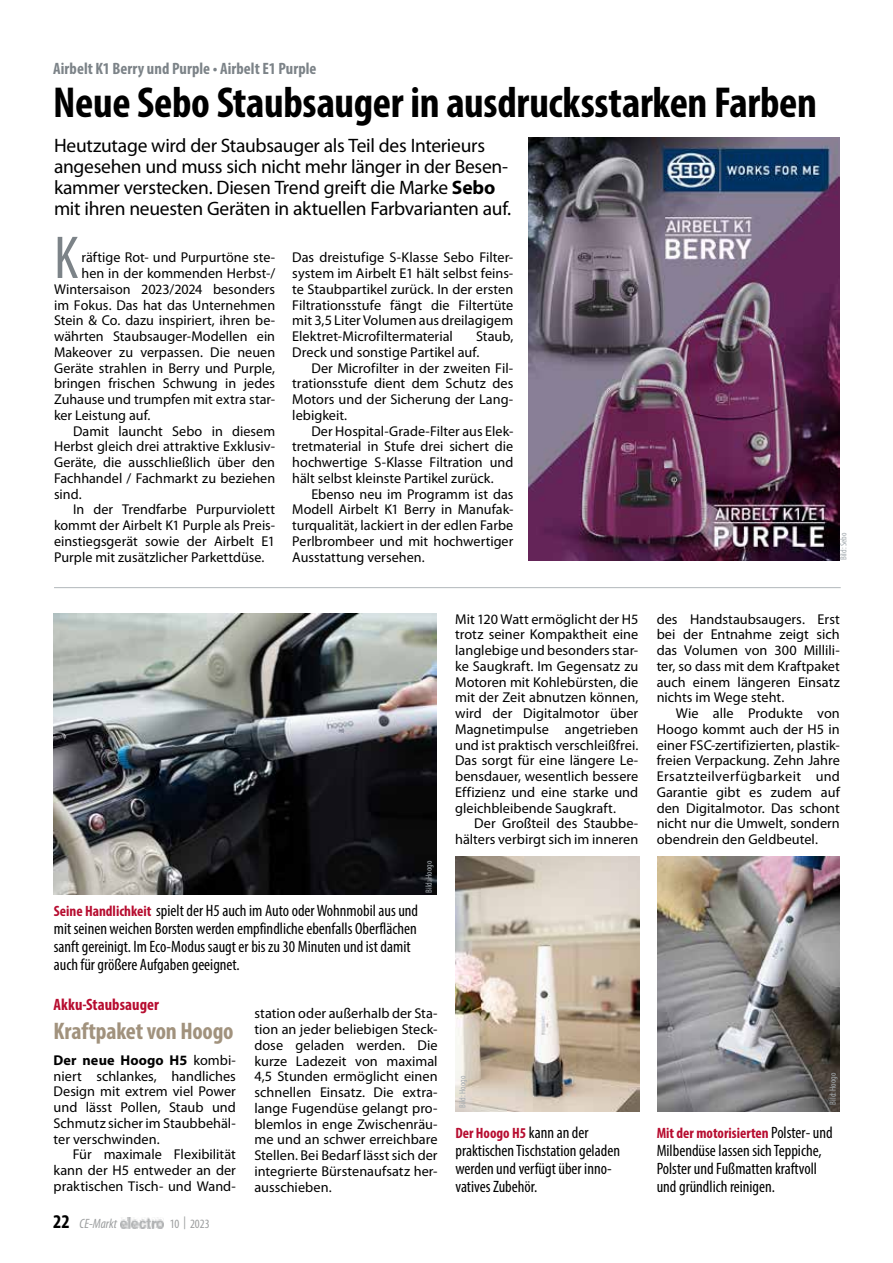
<style>
.page{position:relative;width:893px;height:1263px;background:#fff}
.page>*{position:absolute;margin:0;border:0;box-sizing:border-box;transform-origin:0 0}
.t1{font:condensed 61.05px "Myriad Pro";color:#7c8388}
.t2{font:700 condensed 43.5px "Myriad Pro";letter-spacing:-.005em;color:#000}
.t3{font:700 condensed 24px "Myriad Pro";letter-spacing:-.01em;color:#a1927d}
.t4{font:19.5px/21px "Myriad Pro";letter-spacing:-.015em;color:#000}
.t5{font:condensed 16.5px/18px "Myriad Pro";color:#000}
.t6{font:700 condensed 16.5px "Myriad Pro";letter-spacing:.005em;color:#7c8388}
.t7{font:700 condensed 16.5px "Myriad Pro";letter-spacing:.005em;color:#b70d30}
.t8{font:700 condensed 15px "Myriad Pro";color:#b70d30}
.t9{font:14.25px/15.8px "Myriad Pro";letter-spacing:.005em;color:#000;text-align:justify}
.t10{font:14.25px "Myriad Pro";letter-spacing:.035em;color:#000}
.t11{font:700 14.25px "Myriad Pro";letter-spacing:.01em;color:#000}
.t12{font:italic condensed 13.5px "Myriad Pro";color:#9c9e9f}
.t13{font:condensed 12.75px "Myriad Pro";color:#9c9e9f}
.t14{font:condensed 9px "Myriad Pro";color:#a3aaaf}
.s1{font-weight:700}
.s2{font-weight:700;font-size:15px;color:#b70d30}
.s3{font-weight:400}
.s4{font-weight:700;font-style:normal;font-size:19.5px;color:#000}
.s5{font-weight:400;font-size:16.5px;color:#000}
</style>
<div class="page">
<img style="left:121px;top:1217px;width:43px;height:11px">
<hr style="left:54px;top:587px;width:787px;height:1px;background:#b1b7bb">
<img style="left:529px;top:138px;width:311px;height:422px">
<img style="left:53px;top:613px;width:384px;height:281px">
<img style="left:657px;top:857px;width:182px;height:254px">
<img style="left:455px;top:856px;width:184px;height:255px">
<p class="t6" style="left:53px;top:58px;width:265px">Airbelt K1 Berry und Purple • Airbelt E1 Purple</p>
<p class="t2" style="left:53px;top:75px;width:765px">Neue Sebo Staubsauger in ausdrucksstarken Farben</p>
<p class="t4" style="left:54px;top:136px;width:459px">Heutzutage wird der Staubsauger als Teil des Interieurs angesehen und muss sich nicht mehr länger in der Besen&shy;kammer verstecken. Diesen Trend greift die Marke <span class="s1">Sebo </span>mit ihren neuesten Geräten in aktuellen Farbvarianten auf.</p>
<p class="t1" style="left:54px;top:221px;width:26px">K</p>
<p class="t9" style="left:81px;top:250px;width:195px">räftige Rot- und Purpurtöne ste-</p>
<p class="t9" style="left:81px;top:266px;width:195px">hen in der kommenden Herbst-/</p>
<p class="t9" style="left:54px;top:281px;width:223px">Wintersaison 2023/2024 besonders</p>
<p class="t9" style="left:54px;top:297px;width:223px">im Fokus. Das hat das Unternehmen</p>
<p class="t9" style="left:54px;top:313px;width:223px">Stein &amp; Co. dazu inspiriert, ihren be-</p>
<p class="t9" style="left:54px;top:329px;width:223px">währten Staubsauger-Modellen ein</p>
<p class="t9" style="left:54px;top:344px;width:223px">Makeover zu verpassen. Die neuen</p>
<p class="t9" style="left:54px;top:360px;width:223px">Geräte strahlen in Berry und Purple,</p>
<p class="t9" style="left:54px;top:376px;width:223px">bringen frischen Schwung in jedes</p>
<p class="t9" style="left:54px;top:392px;width:223px">Zuhause und trumpfen mit extra star-</p>
<p class="t9" style="left:54px;top:407px;width:98px">ker Leistung auf.</p>
<p class="t9" style="left:73px;top:423px;width:203px">Damit launcht Sebo in diesem</p>
<p class="t9" style="left:54px;top:439px;width:223px">Herbst gleich drei attraktive Exklusiv-</p>
<p class="t9" style="left:54px;top:455px;width:223px">Geräte, die ausschließlich über den</p>
<p class="t9" style="left:54px;top:470px;width:223px">Fachhandel / Fachmarkt zu beziehen</p>
<p class="t9" style="left:54px;top:486px;width:29px">sind.</p>
<p class="t9" style="left:73px;top:502px;width:203px">In der Trendfarbe Purpurviolett</p>
<p class="t9" style="left:54px;top:518px;width:223px">kommt der Airbelt K1 Purple als Preis-</p>
<p class="t9" style="left:54px;top:533px;width:223px">einstiegsgerät sowie der Airbelt E1</p>
<p class="t9" style="left:54px;top:549px;width:212px">Purple mit zusätzlicher Parkettdüse.</p>
<p class="t9" style="left:292px;top:250px;width:223px">Das dreistufige S-Klasse Sebo Filter&shy;system im Airbelt E1 hält selbst feins&shy;te Staubpartikel zurück. In der ersten Filtrationsstufe fängt die Filtertüte mit 3,5 Liter Volumen aus dreilagigem Elektret-Microfiltermaterial</p>
<p class="t9" style="left:476px;top:329px;width:39px">Staub,</p>
<p class="t9" style="left:292px;top:344px;width:189px">Dreck und sonstige Partikel auf.</p>
<p class="t9" style="left:311px;top:360px;width:203px">Der Microfilter in der zweiten Fil-</p>
<p class="t9" style="left:292px;top:376px;width:223px">trationsstufe dient dem Schutz des</p>
<p class="t9" style="left:292px;top:392px;width:223px">Motors und der Sicherung der Lang-</p>
<p class="t9" style="left:292px;top:407px;width:56px">lebigkeit.</p>
<p class="t9" style="left:311px;top:423px;width:203px">Der Hospital-Grade-Filter aus Elek-</p>
<p class="t9" style="left:292px;top:439px;width:223px">tretmaterial in Stufe drei sichert die</p>
<p class="t9" style="left:292px;top:455px;width:223px">hochwertige S-Klasse Filtration und</p>
<p class="t9" style="left:292px;top:470px;width:203px">hält selbst kleinste Partikel zurück.</p>
<p class="t9" style="left:311px;top:486px;width:203px">Ebenso neu im Programm ist das</p>
<p class="t9" style="left:292px;top:502px;width:223px">Modell Airbelt K1 Berry in Manufak-</p>
<p class="t9" style="left:292px;top:518px;width:223px">turqualität, lackiert in der edlen Farbe</p>
<p class="t9" style="left:292px;top:533px;width:223px">Perlbrombeer und mit hochwertiger</p>
<p class="t9" style="left:292px;top:549px;width:134px">Ausstattung versehen.</p>
<p class="t14" style="left:838px;top:560px;width:29px;rotate:-90deg">Bild: Sebo</p>
<p class="t5" style="left:54px;top:901px;width:366px"><span class="s2">Seine Handlichkeit</span> spielt der H5 auch im Auto oder Wohnmobil aus und mit seinen weichen Borsten werden empfindliche ebenfalls Oberflächen sanft gereinigt. Im Eco-Modus saugt er bis zu 30 Minuten und ist damit auch für größere Aufgaben geeignet.</p>
<p class="t14" style="left:424px;top:893px;width:33px;rotate:-90deg">Bild: Hoogo</p>
<p class="t7" style="left:54px;top:994px;width:107px">Akku-Staubsauger</p>
<p class="t3" style="left:54px;top:1015px;width:182px">Kraftpaket von Hoogo</p>
<p class="t11" style="left:54px;top:1051px;width:184px">Der neue Hoogo H5 <span class="s3">kombi-</span></p>
<p class="t9" style="left:54px;top:1068px;width:184px">niert schlankes, handliches</p>
<p class="t9" style="left:54px;top:1084px;width:184px">Design mit extrem viel Power</p>
<p class="t9" style="left:54px;top:1100px;width:184px">und lässt Pollen, Staub und</p>
<p class="t9" style="left:54px;top:1115px;width:184px">Schmutz sicher im Staubbehäl-</p>
<p class="t9" style="left:54px;top:1131px;width:108px">ter verschwinden.</p>
<p class="t9" style="left:73px;top:1147px;width:165px">Für maximale Flexibilität</p>
<p class="t9" style="left:54px;top:1163px;width:184px">kann der H5 entweder an der</p>
<p class="t9" style="left:54px;top:1178px;width:184px">praktischen Tisch- und Wand-</p>
<p class="t12" style="left:53px;top:1216px;width:65px"><span class="s4">22</span> CE-Markt</p>
<p class="t13" style="left:170px;top:1216px;width:42px">10 | 2023</p>
<p class="t9" style="left:254px;top:1006px;width:185px">station oder außerhalb der Sta&shy;tion an jeder beliebigen Steck&shy;dose geladen werden. Die kurze Ladezeit von maximal 4,5 Stunden ermöglicht einen schnellen Einsatz. Die extra&shy;lange Fugendüse gelangt pro&shy;blemlos in enge Zwischenräu&shy;me und an schwer erreichbare Stellen. Bei Bedarf lässt sich der integrierte Bürstenaufsatz her&shy;ausschieben.</p>
<p class="t9" style="left:455px;top:611px;width:185px">Mit 120 Watt ermöglicht der H5</p>
<p class="t9" style="left:455px;top:627px;width:185px">trotz seiner Kompaktheit eine</p>
<p class="t9" style="left:455px;top:643px;width:185px">langlebige und besonders star-</p>
<p class="t9" style="left:455px;top:658px;width:185px">ke Saugkraft. Im Gegensatz zu</p>
<p class="t9" style="left:455px;top:674px;width:185px">Motoren mit Kohlebürsten, die</p>
<p class="t9" style="left:455px;top:690px;width:185px">mit der Zeit abnutzen können,</p>
<p class="t9" style="left:455px;top:706px;width:185px">wird der Digitalmotor über</p>
<p class="t9" style="left:455px;top:721px;width:185px">Magnetimpulse angetrieben</p>
<p class="t9" style="left:455px;top:737px;width:185px">und ist praktisch verschleißfrei.</p>
<p class="t9" style="left:455px;top:753px;width:185px">Das sorgt für eine längere Le-</p>
<p class="t9" style="left:455px;top:769px;width:185px">bensdauer, wesentlich bessere</p>
<p class="t9" style="left:455px;top:784px;width:185px">Effizienz und eine starke und</p>
<p class="t9" style="left:455px;top:800px;width:162px">gleichbleibende Saugkraft.</p>
<p class="t9" style="left:474px;top:816px;width:166px">Der Großteil des Staubbe-</p>
<p class="t9" style="left:455px;top:832px;width:185px">hälters verbirgt sich im inneren</p>
<p class="t9" style="left:657px;top:611px;width:185px">des Handstaubsaugers. Erst</p>
<p class="t9" style="left:657px;top:627px;width:185px">bei der Entnahme zeigt sich</p>
<p class="t9" style="left:657px;top:643px;width:185px">das Volumen von 300 Millili-</p>
<p class="t9" style="left:657px;top:658px;width:185px">ter, so dass mit dem Kraftpaket</p>
<p class="t9" style="left:657px;top:674px;width:185px">auch einem längeren Einsatz</p>
<p class="t9" style="left:657px;top:690px;width:129px">nichts im Wege steht.</p>
<p class="t9" style="left:676px;top:706px;width:166px">Wie alle Produkte von</p>
<p class="t9" style="left:657px;top:721px;width:185px">Hoogo kommt auch der H5 in</p>
<p class="t9" style="left:657px;top:737px;width:185px">einer FSC-zertifizierten, plastik-</p>
<p class="t9" style="left:657px;top:753px;width:185px">freien Verpackung. Zehn Jahre</p>
<p class="t10" style="left:657px;top:768px;width:185px">Ersatzteilverfügbarkeit und</p>
<p class="t9" style="left:657px;top:784px;width:185px">Garantie gibt es zudem auf</p>
<p class="t9" style="left:657px;top:800px;width:185px">den Digitalmotor. Das schont</p>
<p class="t9" style="left:657px;top:816px;width:185px">nicht nur die Umwelt, sondern</p>
<p class="t9" style="left:657px;top:832px;width:163px">obendrein den Geldbeutel.</p>
<p class="t14" style="left:457px;top:1108px;width:33px;rotate:-90deg">Bild: Hoogo</p>
<p class="t14" style="left:827px;top:1104px;width:33px;rotate:-90deg">Bild: Hoogo</p>
<p class="t8" style="left:455px;top:1124px;width:135px">Der Hoogo H5 <span class="s5">kann an der</span></p>
<p class="t5" style="left:455px;top:1141px;width:166px">praktischen Tischstation geladen werden und verfügt über inno&shy;vatives Zubehör.</p>
<p class="t8" style="left:657px;top:1124px;width:178px">Mit der motorisierten <span class="s5">Polster- und</span></p>
<p class="t5" style="left:657px;top:1141px;width:167px">Milbendüse lassen sich Teppiche,<br>Polster und Fußmatten kraftvoll und gründlich reinigen.</p>
</div>
